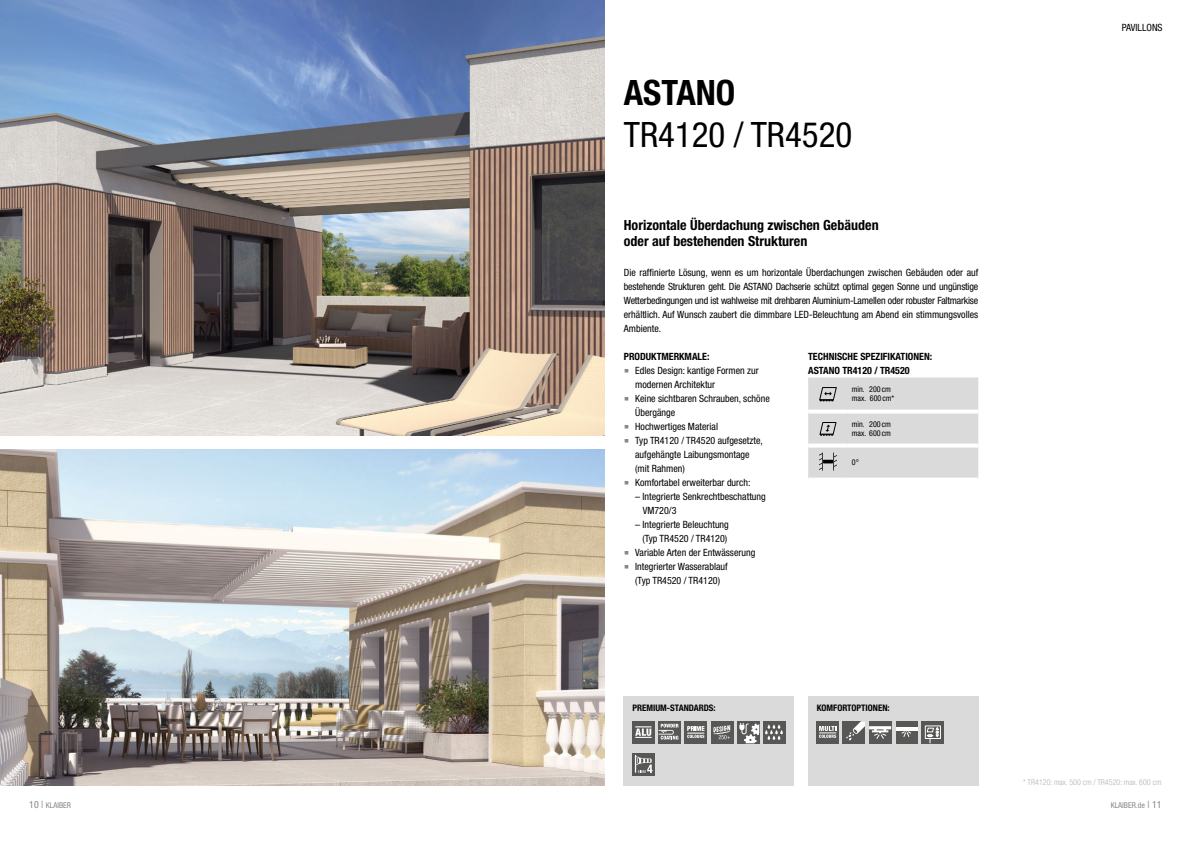
<style>
.page{position:relative;width:1191px;height:842px;background:#fff}
.page>*{position:absolute;margin:0;border:0;box-sizing:border-box;transform-origin:0 0}
.t1{font:condensed 35px "Helvetica Neue LT Std";color:#000}
.t2{font:700 condensed 35px "Helvetica Neue LT Std";color:#000}
.t3{font:700 condensed 14px/16.8px "Helvetica Neue LT Std";color:#000}
.t4{font:condensed 10px/14px "Helvetica Neue LT Std";color:#000}
.t5{font:700 condensed 10px "Helvetica Neue LT Std";color:#000}
.t6{font:700 condensed 9px "Helvetica Neue LT Std";color:#000}
.t7{font:condensed 8px/9px "Helvetica Neue LT Std";color:#000}
.t8{font:300 condensed 8px "Helvetica Neue LT Std";color:#b3b2b2}
.t9{font:condensed 8px "Helvetica Neue LT Std";color:#878787}
.s1{font-family:"Verdana";font-stretch:normal;font-size:16px;color:#878787}
.s2{font-size:10px}
</style>
<div class="page">
<img style="left:0;top:0;width:604px;height:435px">
<img style="left:0;top:449px;width:604px;height:337px">
<div style="left:624px;top:696px;width:170px;height:89px;background:#dadada"></div>
<div style="left:808px;top:696px;width:170px;height:89px;background:#dadada"></div>
<div style="left:737px;top:721px;width:22px;height:22px;background:#575756"></div>
<svg style="left:739px;top:723px;width:20px;height:20px"></svg>
<div style="left:632px;top:721px;width:22px;height:22px;background:#575756"></div>
<svg style="left:635px;top:726px;width:16px;height:12px"></svg>
<svg style="left:658px;top:721px;width:22px;height:22px"></svg>
<svg style="left:658px;top:724px;width:20px;height:15px"></svg>
<div style="left:711px;top:721px;width:22px;height:22px;background:#575756"></div>
<svg style="left:713px;top:725px;width:17px;height:14px"></svg>
<div style="left:685px;top:721px;width:22px;height:22px;background:#575756"></div>
<svg style="left:687px;top:726px;width:17px;height:12px"></svg>
<div style="left:921px;top:721px;width:23px;height:22px;background:linear-gradient(to bottom,#575756,#575756)"></div>
<div style="left:925px;top:725px;width:15px;height:14px;border:1px solid #fff"></div>
<svg style="left:926px;top:727px;width:13px;height:16px"></svg>
<div style="left:816px;top:721px;width:22px;height:22px;background:#575756"></div>
<svg style="left:819px;top:726px;width:17px;height:12px"></svg>
<div style="left:869px;top:721px;width:22px;height:22px;background:#575756"></div>
<div style="left:843px;top:721px;width:22px;height:22px;background:#575756"></div>
<svg style="left:846px;top:721px;width:45px;height:19px"></svg>
<div style="left:763px;top:721px;width:22px;height:22px;background:#575756"></div>
<svg style="left:765px;top:725px;width:18px;height:15px"></svg>
<svg style="left:632px;top:753px;width:22px;height:23px"></svg>
<svg style="left:635px;top:755px;width:17px;height:18px"></svg>
<div style="left:895px;top:721px;width:22px;height:22px;background:#575756"></div>
<hr style="left:895px;top:727px;width:22px;height:3px;background:#fff">
<svg style="left:901px;top:730px;width:10px;height:7px"></svg>
<svg style="left:808px;top:378px;width:170px;height:100px;background:#dadada"></svg>
<h1 class="t2" style="left:624px;top:71px;width:113px">ASTANO</h1>
<h1 class="t1" style="left:624px;top:114px;width:230px">TR4120 / TR4520</h1>
<h2 class="t3" style="left:624px;top:216px;width:256px">Horizontale Überdachung zwischen Gebäuden oder auf bestehenden Strukturen</h2>
<p class="t4" style="left:624px;top:265px;width:356px;text-align:justify">Die raffinierte Lösung, wenn es um horizontale Überdachungen zwischen Gebäuden oder auf bestehende Strukturen geht. Die ASTANO Dachserie schützt optimal gegen Sonne und ungünstige Wetterbedingungen und ist wahlweise mit drehbaren Aluminium-Lamellen oder robuster Faltmarkise erhältlich. Auf Wunsch zaubert die dimmbare LED-Beleuchtung am Abend ein stimmungsvolles Ambiente.</p>
<p class="t5" style="left:624px;top:350px;width:87px">PRODUKTMERKMALE:</p>
<p class="t4" style="left:635px;top:363px;width:125px;text-indent:-11px"><span class="s1">▪</span> Edles Design: kantige Formen zur modernen Architektur</p>
<p class="t4" style="left:635px;top:391px;width:136px;text-indent:-11px"><span class="s1">▪</span> Keine sichtbaren Schrauben, schöne<br>Übergänge</p>
<p class="t4" style="left:624px;top:419px;width:96px"><span class="s1">▪</span> Hochwertiges Material</p>
<p class="t4" style="left:635px;top:433px;width:129px;text-indent:-11px"><span class="s1">▪</span> Typ TR4120 / TR4520 aufgesetzte, aufgehängte Laibungsmontage (mit Rahmen)</p>
<p class="t4" style="left:624px;top:475px;width:128px"><span class="s1">▪</span> Komfortabel erweiterbar durch:</p>
<p class="t4" style="left:643px;top:489px;width:124px;text-indent:-8px">– Integrierte Senkrechtbeschattung<br>VM720/3</p>
<p class="t4" style="left:635px;top:517px;width:95px;text-align:center">– Integrierte Beleuchtung (Typ TR4520 / TR4120)</p>
<p class="t4" style="left:624px;top:545px;width:133px"><span class="s1">▪</span> Variable Arten der Entwässerung</p>
<p class="t4" style="left:624px;top:559px;width:105px;text-align:center"><span class="s1">▪</span> Integrierter Wasserablauf (Typ TR4520 / TR4120)</p>
<p class="t5" style="left:808px;top:350px;width:125px">TECHNISCHE SPEZIFIKATIONEN:</p>
<p class="t5" style="left:808px;top:364px;width:103px">ASTANO TR4120 / TR4520</p>
<p class="t7" style="left:852px;top:384px;width:44px">min. 200 cm max. 600 cm*</p>
<p class="t7" style="left:852px;top:420px;width:40px">min. 200 cm max. 600 cm</p>
<p class="t7" style="left:852px;top:458px;width:9px">0°</p>
<p class="t4" style="left:1121px;top:21px;width:42px">PAVILLONS</p>
<p class="t6" style="left:632px;top:702px;width:85px">PREMIUM-STANDARDS:</p>
<p class="t6" style="left:816px;top:702px;width:74px">KOMFORTOPTIONEN:</p>
<p class="t8" style="left:1023px;top:778px;width:140px">* TR4120: max. 500 cm / TR4520: max. 600 cm</p>
<p class="t9" style="left:29px;top:801px;width:43px"><span class="s2">10 |</span> KLAIBER</p>
<p class="t9" style="left:1110px;top:801px;width:52px">KLAIBER.de <span class="s2">| 11</span></p>
</div>
